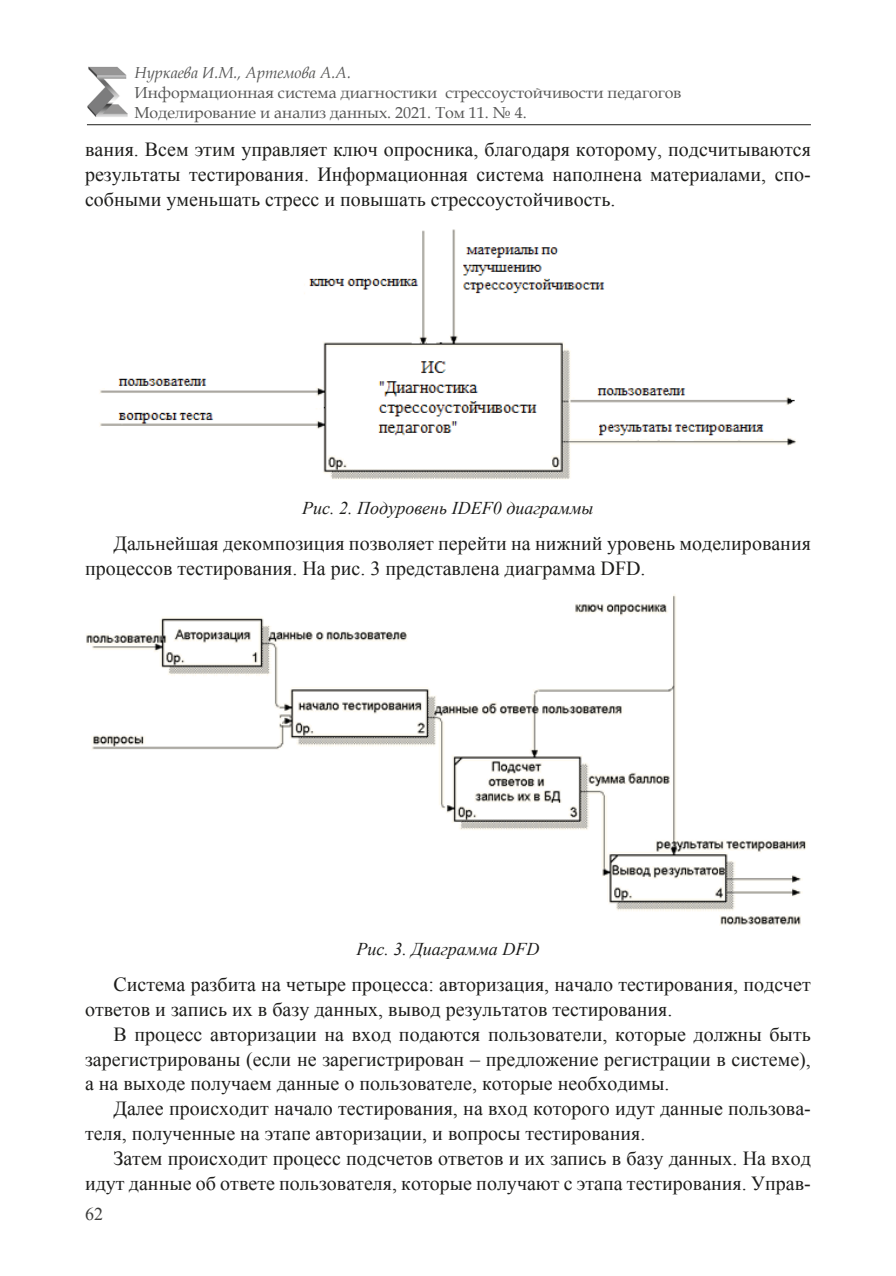
<style>
.page{position:relative;width:896px;height:1276px;background:#fff}
.page>*{position:absolute;margin:0;border:0;box-sizing:border-box;transform-origin:0 0}
.t1{font:20px/25px "Times New Roman";color:#1d1d1b}
.Рис{font:italic 18px "Times New Roman";color:#1d1d1b}
.t2{font:18px "Times New Roman";color:#3d3d3c}
.t3{font:16px/20px "Book Antiqua";color:#575756}
.t4{font:italic 16px "Book Antiqua";color:#575756}
</style>
<div class="page">
<hr style="left:87px;top:124px;width:724px;height:1px;background:#1d1d1b">
<img style="left:87px;top:67px;width:41px;height:50px">
<img style="left:86px;top:594px;width:721px;height:332px">
<img style="left:99px;top:229px;width:698px;height:251px">
<p class="t4" style="left:134px;top:62px;width:218px">Нуркаева И.М., Артемова А.А.</p>
<p class="t3" style="left:134px;top:83px;width:548px">Информационная система диагностики стрессоустойчивости педагогов<br>Моделирование и анализ данных. 2021. Том 11. № 4.</p>
<p class="t1" style="left:85px;top:136px;width:727px;text-align:justify">вания. Всем этим управляет ключ опросника, благодаря которому, подсчитываются результаты тестирования. Информационная система наполнена материалами, спо&shy;собными уменьшать стресс и повышать стрессоустойчивость.</p>
<p class="Рис" style="left:302px;top:495px;width:293px">Рис. 2. Подуровень IDEF0 диаграммы</p>
<p class="t1" style="left:85px;top:530px;width:727px;text-indent:28px">Дальнейшая декомпозиция позволяет перейти на нижний уровень моделирования процессов тестирования. На рис. 3 представлена диаграмма DFD.</p>
<p class="Рис" style="left:356px;top:936px;width:184px">Рис. 3. Диаграмма DFD</p>
<p class="t1" style="left:85px;top:972px;width:727px;text-indent:28px">Система разбита на четыре процесса: авторизация, начало тестирования, подсчет ответов и запись их в базу данных, вывод результатов тестирования.</p>
<p class="t1" style="left:85px;top:1021px;width:727px;text-align:justify;text-indent:28px">В процесс авторизации на вход подаются пользователи, которые должны быть зарегистрированы (если не зарегистрирован – предложение регистрации в системе), а на выходе получаем данные о пользователе, которые необходимы.</p>
<p class="t1" style="left:85px;top:1096px;width:727px;text-indent:28px">Далее происходит начало тестирования, на вход которого идут данные пользова&shy;теля, полученные на этапе авторизации, и вопросы тестирования.</p>
<p class="t1" style="left:85px;top:1145px;width:727px;text-align:right">Затем происходит процесс подсчетов ответов и их запись в базу данных. На вход идут данные об ответе пользователя, которые получают с этапа тестирования. Управ-</p>
<p class="t2" style="left:85px;top:1202px;width:19px">62</p>
</div>
